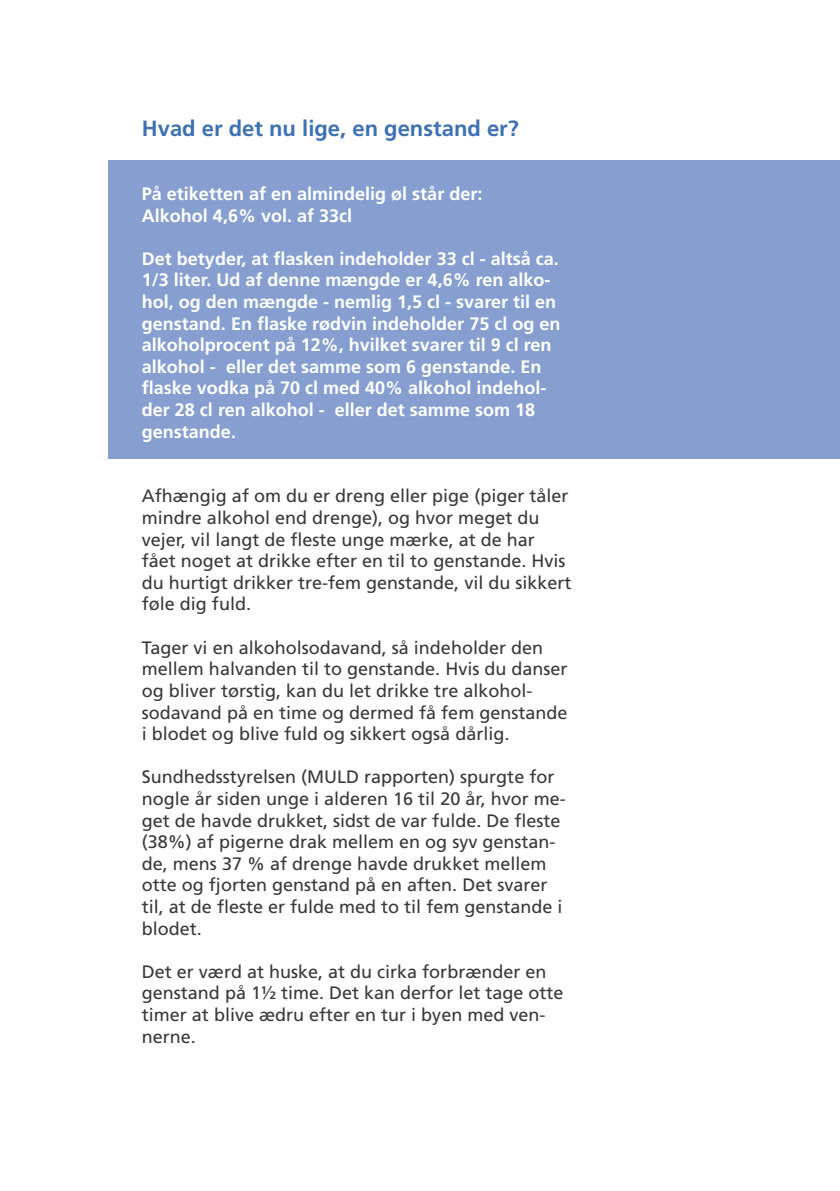
<style>
.page{position:relative;width:840px;height:1191px;background:#fff}
.page>*{position:absolute;margin:0;border:0;box-sizing:border-box;transform-origin:0 0}
.brød{font:700 22px "Frutiger";color:#3c71b6}
.brød-2{font:18px/21.6px "Frutiger";color:#393939}
.brød-3{font:700 18px/21.6px "Frutiger";color:#fff}
</style>
<div class="page">
<div style="left:108px;top:161px;width:731px;height:298px;background:#869fd0"></div>
<p class="brød" style="left:142px;top:115px;width:378px">Hvad er det nu lige, en genstand er?</p>
<p class="brød-3" style="left:142px;top:183px;width:342px">På etiketten af en almindelig øl står der:</p>
<p class="brød-3" style="left:142px;top:204px;width:212px">Alkohol 4,6% vol. af 33cl</p>
<p class="brød-3" style="left:142px;top:248px;width:418px">Det betyder, at flasken indeholder 33 cl - altså ca.<br>1/3 liter. Ud af denne mængde er 4,6% ren alko&shy;hol, og den mængde - nemlig 1,5 cl - svarer til en</p>
<p class="brød-3" style="left:142px;top:312px;width:420px">genstand. En flaske rødvin indeholder 75 cl og en alkoholprocent på 12%, hvilket svarer til 9 cl ren alkohol - eller det samme som 6 genstande. En</p>
<p class="brød-3" style="left:142px;top:377px;width:406px">flaske vodka på 70 cl med 40% alkohol indehol&shy;der 28 cl ren alkohol - eller det samme som 18 genstande.</p>
<p class="brød-2" style="left:142px;top:485px;width:431px">Afhængig af om du er dreng eller pige (piger tåler mindre alkohol end drenge), og hvor meget du vejer, vil langt de fleste unge mærke, at de har fået noget at drikke efter en til to genstande. Hvis du hurtigt drikker tre-fem genstande, vil du sikkert føle dig fuld.</p>
<p class="brød-2" style="left:142px;top:636px;width:427px">Tager vi en alkoholsodavand, så indeholder den mellem halvanden til to genstande. Hvis du danser og bliver tørstig, kan du let drikke tre alkohol-</p>
<p class="brød-2" style="left:142px;top:701px;width:427px">sodavand på en time og dermed få fem genstande i blodet og blive fuld og sikkert også dårlig.</p>
<p class="brød-2" style="left:142px;top:766px;width:425px">Sundhedsstyrelsen (MULD rapporten) spurgte for nogle år siden unge i alderen 16 til 20 år, hvor me&shy;get de havde drukket, sidst de var fulde. De fleste (38%) af pigerne drak mellem en og syv genstan&shy;de, mens 37 % af drenge havde drukket mellem otte og fjorten genstand på en aften. Det svarer til, at de fleste er fulde med to til fem genstande i blodet.</p>
<p class="brød-2" style="left:142px;top:960px;width:423px">Det er værd at huske, at du cirka forbrænder en genstand på 11⁄2 time. Det kan derfor let tage otte timer at blive ædru efter en tur i byen med ven&shy;nerne.</p>
</div>
